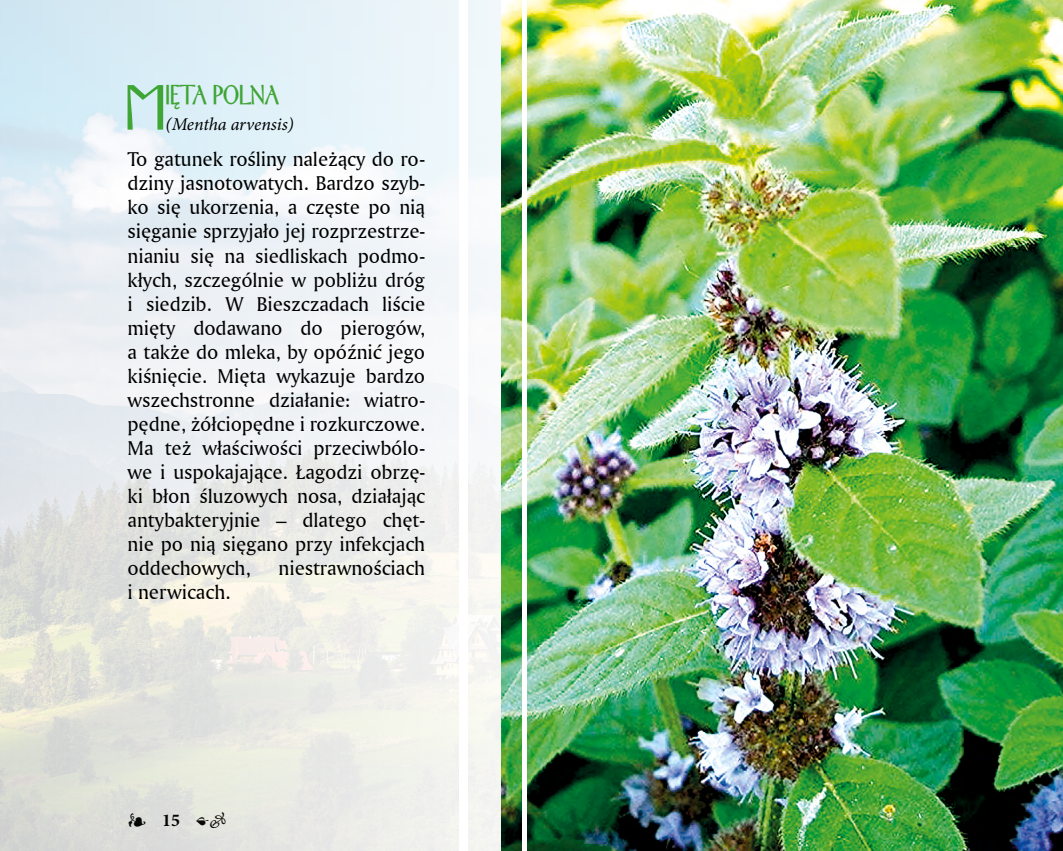
<style>
.page{position:relative;width:1063px;height:851px;background:#fff}
.page>*{position:absolute;margin:0;border:0;box-sizing:border-box;transform-origin:0 0}
.t1{font:56.25px "EFN Wenecja";color:#3fa535}
.t2{font:24px "EFN Wenecja";color:#3fa535}
.t3{font:21px/24px "Amerigo L2 Roman A";letter-spacing:-.005em;color:#000;text-align:justify}
.t4{font:italic 18px "Minion Pro";letter-spacing:-.005em;color:#000}
.t5{font:700 18px "Minion Pro";color:#000}
</style>
<div class="page">
<img style="left:0;top:0;width:502px;height:850px">
<img style="left:502px;top:0;width:561px;height:850px">
<hr style="left:522px;top:0;width:4px;height:850px;background:#fff">
<div style="left:459px;top:0;width:9px;height:850px;background:#fff"></div>
<h1 class="t1" style="left:125px;top:74px;width:42px">M</h1>
<p class="t2" style="left:166px;top:80px;width:115px">IĘTA POLNA</p>
<p class="t4" style="left:166px;top:112px;width:130px">(Mentha arvensis)</p>
<p class="t3" style="left:128px;top:147px;width:299px">To gatunek rośliny należący do ro&shy;dziny jasnotowatych. Bardzo szyb&shy;ko się ukorzenia, a częste po nią sięganie sprzyjało jej rozprzestrze&shy;nianiu się na siedliskach podmo&shy;kłych, szczególnie w pobliżu dróg i siedzib. W Bieszczadach liście mięty dodawano do pierogów, a także do mleka, by opóźnić jego kiśnięcie. Mięta wykazuje bardzo wszechstronne działanie: wiatro&shy;pędne, żółciopędne i rozkurczowe.<br>Ma też właściwości przeciwbólo&shy;we i uspokajające. Łagodzi obrzę&shy;ki błon śluzowych nosa, działając antybakteryjnie – dlatego chęt&shy;nie po nią sięgano przy infekcjach oddechowych,</p>
<p class="t3" style="left:279px;top:555px;width:148px">niestrawnościach</p>
<p class="t3" style="left:128px;top:579px;width:104px">i nerwicach.</p>
<p class="t5" style="left:128px;top:807px;width:101px">❧ 15 ••</p>
</div>
